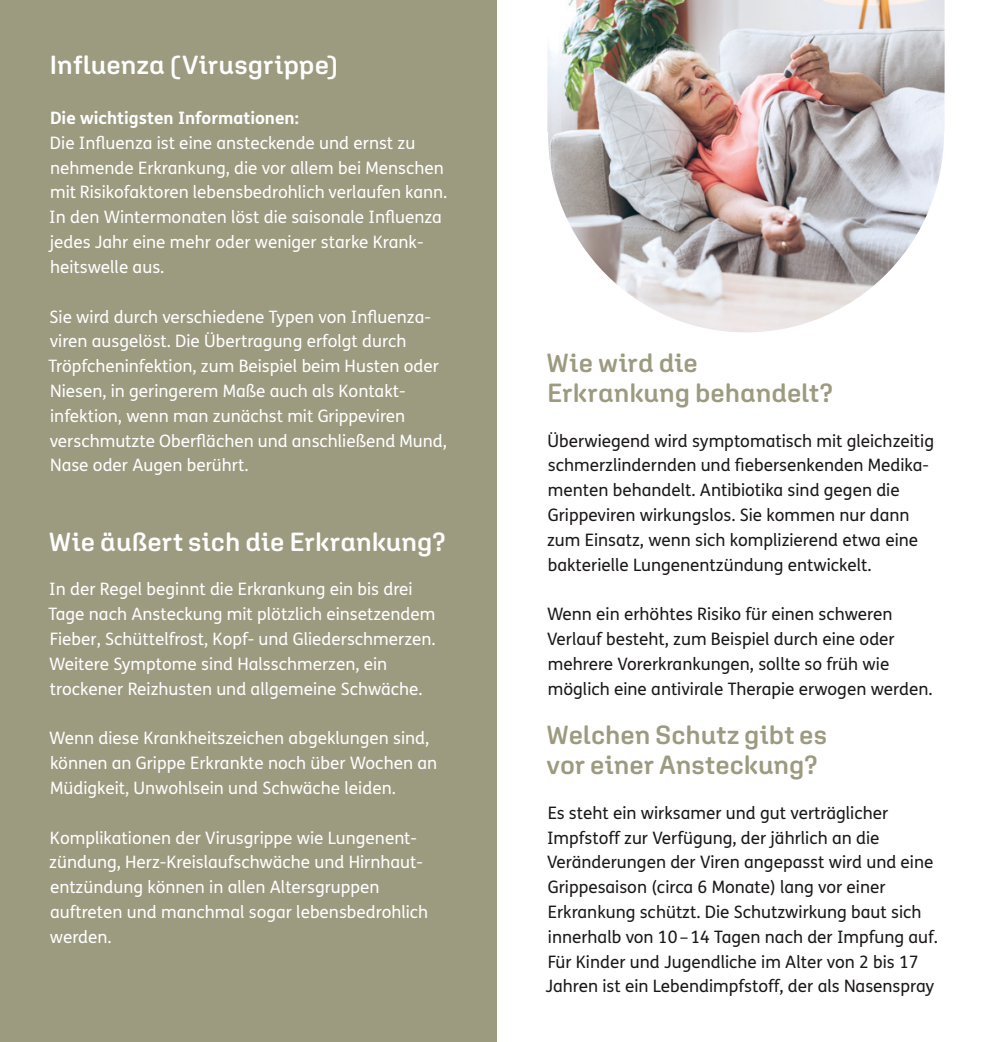
<style>
.page{position:relative;width:993px;height:1042px;background:#fff}
.page>*{position:absolute;margin:0;border:0;box-sizing:border-box;transform-origin:0 0}
.H2-Headline-Aglet{font:600 26.25px/29.8px "Aglet Sans";color:#9c9a7f}
.H2-Headline-Aglet-2{font:600 26.25px "Aglet Sans";color:#fff}
.Fließtext{font:17.15px/24.8px "FS Me";color:#fff}
.Fließtext-2{font:17.15px/24.8px "FS Me";color:#1b1819}
.H2-Headline-Aglet-3{font:17.15px "FS Me";color:#1b1819}
.s1{font-weight:700}
</style>
<div class="page">
<div style="left:0;top:0;width:496px;height:1042px;background:#9c9a7f"></div>
<img style="left:547px;top:0;width:397px;height:332px">
<p class="H2-Headline-Aglet-2" style="left:49px;top:49px;width:290px">Influenza (Virusgrippe)</p>
<p class="Fließtext" style="left:49px;top:105px;width:399px"><span class="s1">Die wichtigsten Informationen:<br></span>Die Influenza ist eine ansteckende und ernst zu nehmende Erkrankung, die vor allem bei Menschen mit Risikofaktoren lebensbedrohlich verlaufen kann.<br>In den Wintermonaten löst die saisonale Influenza jedes Jahr eine mehr oder weniger starke Krank&shy;heitswelle aus.</p>
<p class="Fließtext" style="left:48px;top:304px;width:400px">Sie wird durch verschiedene Typen von Influenza&shy;viren ausgelöst. Die Übertragung erfolgt durch Tröpfcheninfektion, zum Beispiel beim Husten oder Niesen, in geringerem Maße auch als Kontakt&shy;infektion, wenn man zunächst mit Grippeviren verschmutzte Oberflächen und anschließend Mund, Nase oder Augen berührt.</p>
<p class="H2-Headline-Aglet-2" style="left:49px;top:526px;width:398px">Wie äußert sich die Erkrankung?</p>
<p class="Fließtext" style="left:48px;top:577px;width:388px">In der Regel beginnt die Erkrankung ein bis drei Tage nach Ansteckung mit plötzlich einsetzendem Fieber, Schüttelfrost, Kopf- und Gliederschmerzen.<br>Weitere Symptome sind Halsschmerzen, ein trockener Reizhusten und allgemeine Schwäche.</p>
<p class="Fließtext" style="left:49px;top:725px;width:389px">Wenn diese Krankheitszeichen abgeklungen sind, können an Grippe Erkrankte noch über Wochen an<br>Müdigkeit, Unwohlsein und Schwäche leiden.</p>
<p class="Fließtext" style="left:49px;top:825px;width:380px">Komplikationen der Virusgrippe wie Lungenent&shy;zündung, Herz-Kreislaufschwäche und Hirnhaut&shy;entzündung können in allen Altersgruppen auftreten und manchmal sogar lebensbedrohlich werden.</p>
<p class="H2-Headline-Aglet" style="left:546px;top:347px;width:287px">Wie wird die<br>Erkrankung behandelt?</p>
<p class="Fließtext-2" style="left:547px;top:428px;width:388px">Überwiegend wird symptomatisch mit gleichzeitig schmerzlindernden und fiebersenkenden Medika&shy;menten behandelt. Antibiotika sind gegen die Grippeviren wirkungslos. Sie kommen nur dann zum Einsatz, wenn sich komplizierend etwa eine bakterielle Lungenentzündung entwickelt.</p>
<p class="Fließtext-2" style="left:547px;top:601px;width:387px">Wenn ein erhöhtes Risiko für einen schweren Verlauf besteht, zum Beispiel durch eine oder mehrere Vorerkrankungen, sollte so früh wie möglich eine antivirale Therapie erwogen werden.</p>
<p class="H2-Headline-Aglet" style="left:546px;top:720px;width:282px">Welchen Schutz gibt es vor einer Ansteckung?</p>
<p class="Fließtext-2" style="left:547px;top:800px;width:392px">Es steht ein wirksamer und gut verträglicher Impfstoff zur Verfügung, der jährlich an die Veränderungen der Viren angepasst wird und eine Grippesaison (circa 6 Monate) lang vor einer Erkrankung schützt. Die Schutzwirkung baut sich innerhalb von 10–14 Tagen nach der Impfung auf.<br>Für Kinder und Jugendliche im Alter von 2 bis 17</p>
<p class="H2-Headline-Aglet-3" style="left:545px;top:974px;width:390px">Jahren ist ein Lebendimpfstoff, der als Nasenspray</p>
</div>
